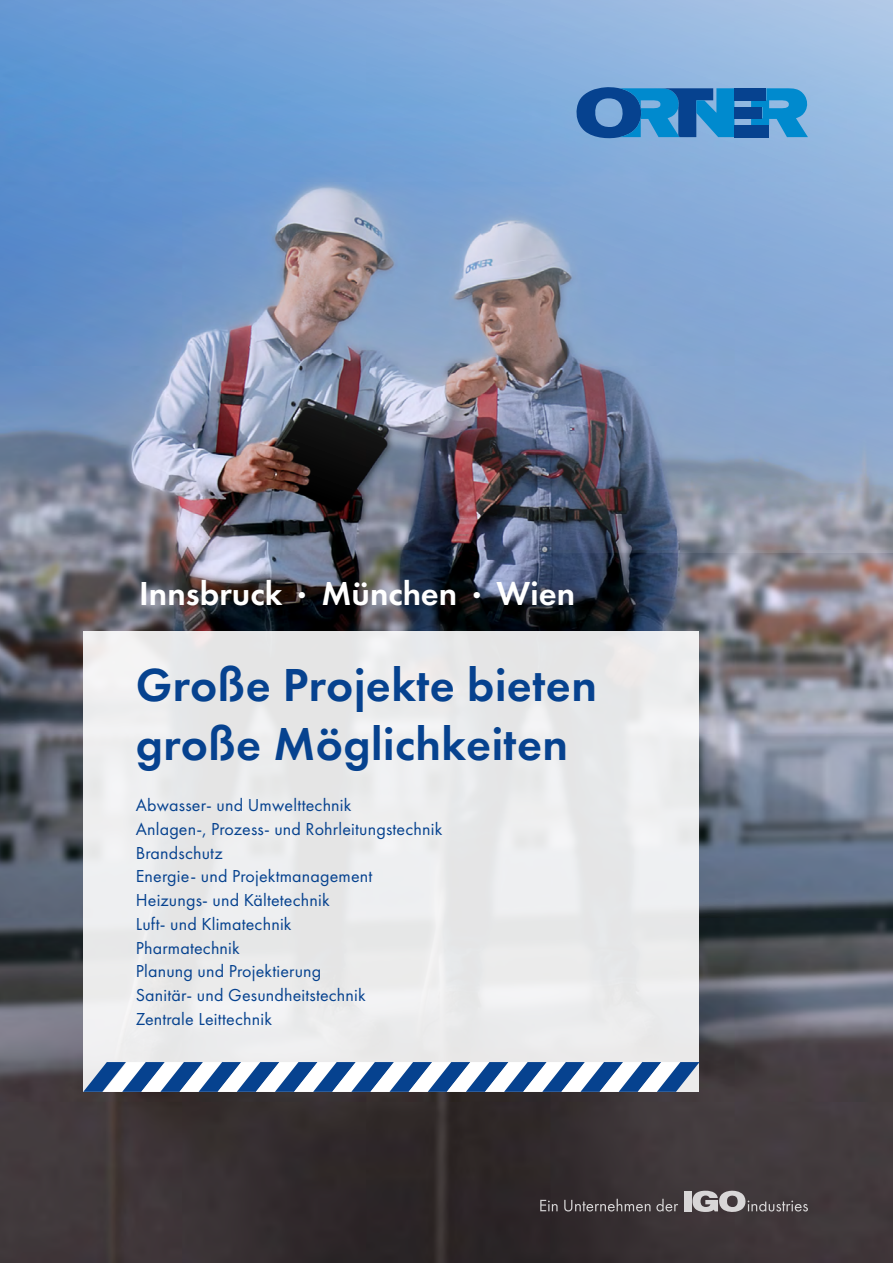
<style>
.page{position:relative;width:893px;height:1263px;background:#fff}
.page>*{position:absolute;margin:0;border:0;box-sizing:border-box;transform-origin:0 0}
.H_I{font:600 48px/58.5px "Futura PT";letter-spacing:.01em;color:#06428f}
.t1{font:600 34.5px "Futura PT";color:#fff}
.t2{font:18px "Futura PT";letter-spacing:.01em;color:#06428f}
</style>
<div class="page">
<img style="left:0;top:553px;width:893px;height:710px">
<div style="left:684px;top:1191px;width:7px;height:20px;background:#d8d6d7"></div>
<svg style="left:692px;top:1190px;width:116px;height:22px;background:#767072"></svg>
<svg style="left:540px;top:1200px;width:18px;height:11px"></svg>
<svg style="left:564px;top:1199px;width:86px;height:12px"></svg>
<svg style="left:656px;top:1199px;width:22px;height:12px"></svg>
<div style="left:83px;top:631px;width:615px;height:461px;background:#eaebeb"></div>
<img style="left:0;top:0;width:893px;height:553px">
<svg style="left:751px;top:88px;width:57px;height:49px;background:#2996d2"></svg>
<svg style="left:576px;top:87px;width:158px;height:52px;background:#2879ba"></svg>
<div style="left:734px;top:88px;width:32px;height:12px;background:#06428f"></div>
<div style="left:734px;top:107px;width:28px;height:11px;background:#06428f"></div>
<div style="left:734px;top:125px;width:35px;height:12px;background:#06428f"></div>
<svg style="left:83px;top:1062px;width:616px;height:30px;background:#84a1c7"></svg>
<hr style="left:446px;top:0;width:1px;height:1263px;background:#000">
<p class="t1" style="left:139px;top:571px;width:437px">Innsbruck · München · Wien</p>
<p class="H_I" style="left:136px;top:656px;width:463px">Große Projekte bieten große Möglichkeiten</p>
<p class="t2" style="left:136px;top:795px;width:217px">Abwasser- und Umwelttechnik</p>
<p class="t2" style="left:136px;top:818px;width:308px">Anlagen-, Prozess- und Rohrleitungstechnik</p>
<p class="t2" style="left:136px;top:842px;width:88px">Brandschutz</p>
<p class="t2" style="left:136px;top:866px;width:238px">Energie- und Projektmanagement</p>
<p class="t2" style="left:136px;top:889px;width:195px">Heizungs- und Kältetechnik</p>
<p class="t2" style="left:136px;top:913px;width:157px">Luft- und Klimatechnik</p>
<p class="t2" style="left:136px;top:937px;width:106px">Pharmatechnik</p>
<p class="t2" style="left:136px;top:961px;width:187px">Planung und Projektierung</p>
<p class="t2" style="left:136px;top:984px;width:231px">Sanitär- und Gesundheitstechnik</p>
<p class="t2" style="left:136px;top:1008px;width:138px">Zentrale Leittechnik</p>
</div>
